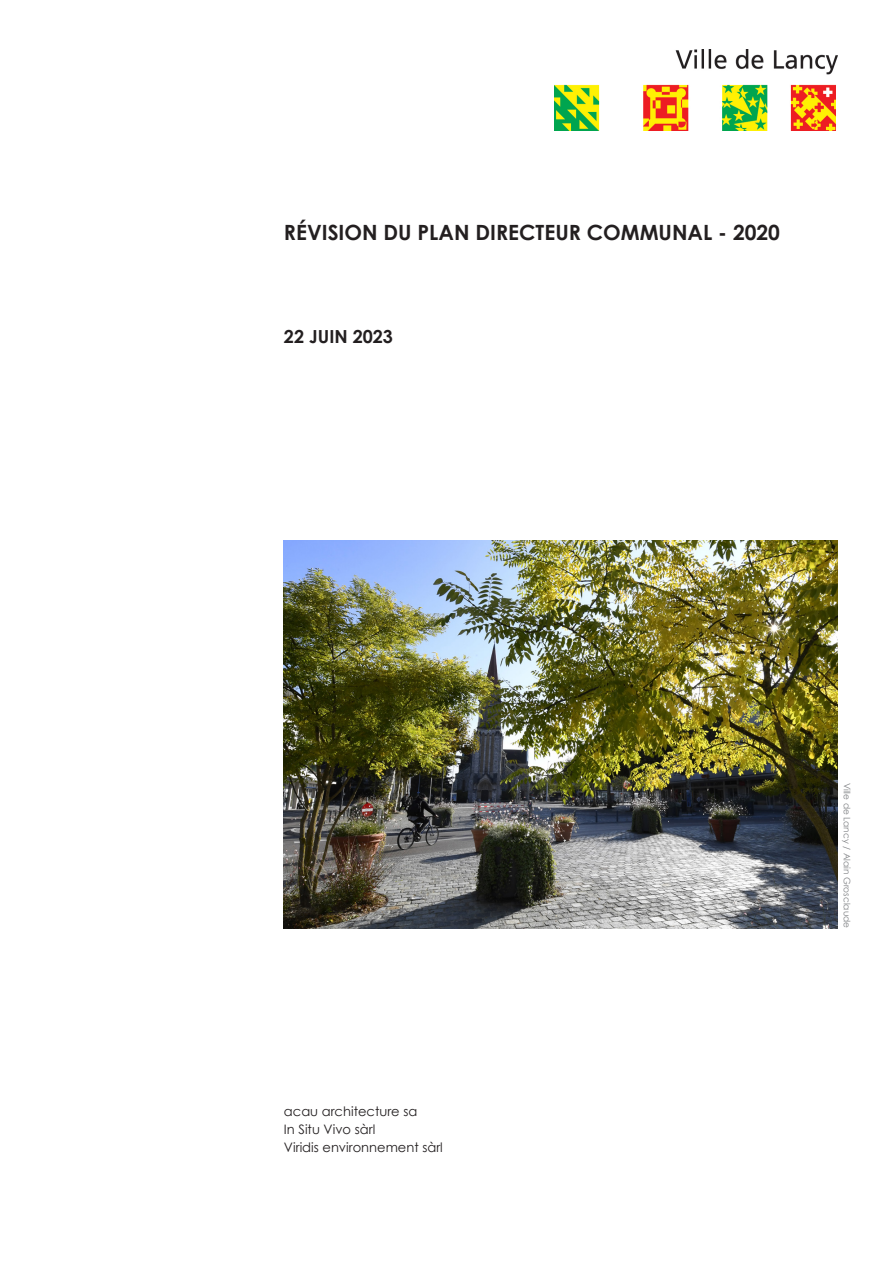
<style>
.page{position:relative;width:893px;height:1263px;background:#fff}
.page>*{position:absolute;margin:0;border:0;box-sizing:border-box;transform-origin:0 0}
._1_H_titre_livre{font:700 21px "Century Gothic";color:#231f20}
._1_H_titre_livre-2{font:700 18px "Century Gothic";color:#231f20}
.Hnorm_etude{font:13.05px/18px "Century Gothic";color:#231f20}
.H_credit{font:9px "Century Gothic";color:#808285}
.s1{font-style:inherit}
</style>
<div class="page">
<img style="left:284px;top:540px;width:554px;height:388px">
<img style="left:554px;top:50px;width:284px;height:80px">
<p class="_1_H_titre_livre" style="left:284px;top:216px;width:498px">RÉVISION DU PLAN DIRECTEUR COMMUNAL - 2020</p>
<p class="_1_H_titre_livre-2" style="left:284px;top:323px;width:111px">22 JUIN <span class="s1">2023</span></p>
<p class="Hnorm_etude" style="left:284px;top:1102px;width:160px">acau architecture sa<br>In Situ Vivo sàrl<br>Viridis environnement sàrl</p>
<p class="H_credit" style="left:853px;top:782px;width:147px;rotate:90deg">Ville de Lancy / Alain Grosclaude</p>
</div>
